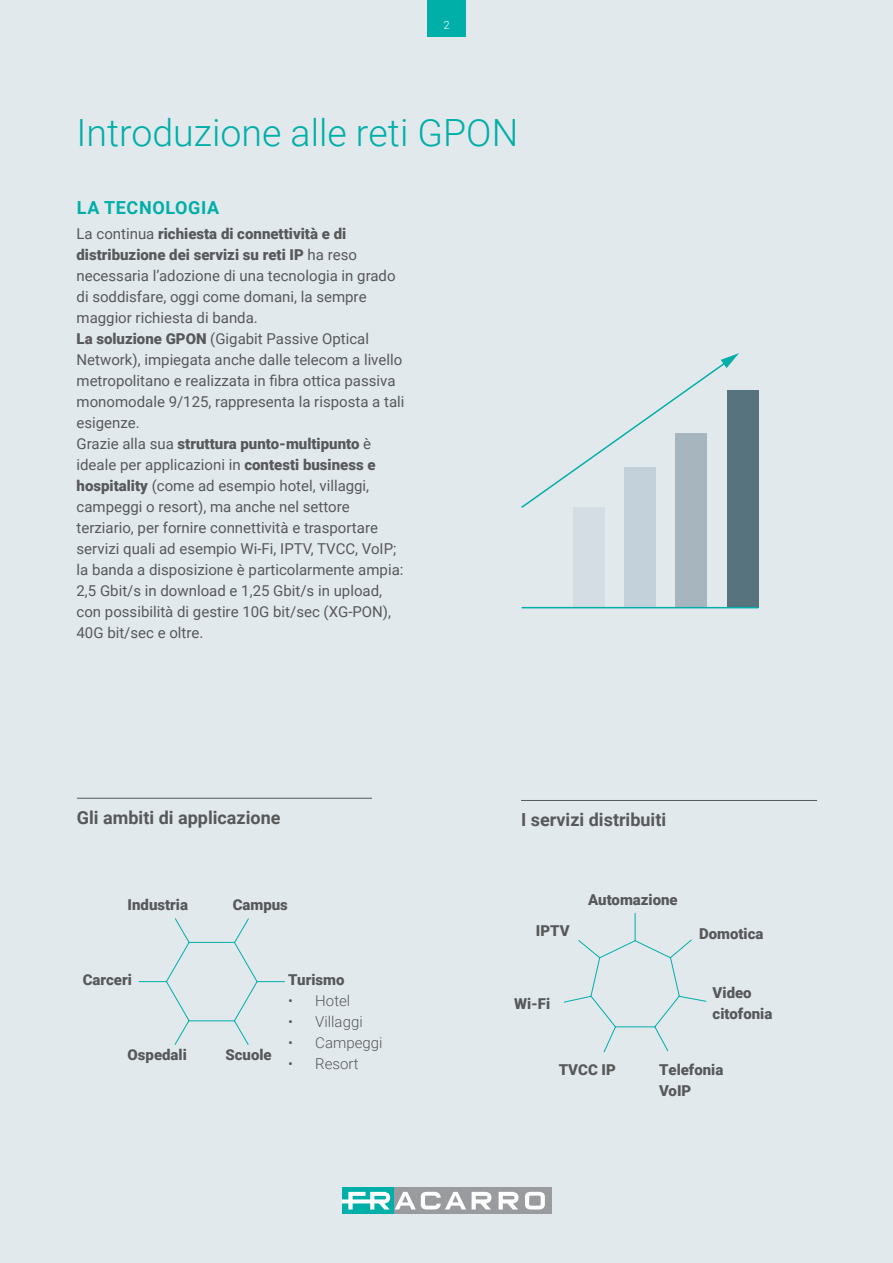
<style>
.page{position:relative;width:893px;height:1263px;background:#e2e9ed}
.page>*{position:absolute;margin:0;border:0;box-sizing:border-box;transform-origin:0 0}
.t1{font:300 37.5px "Roboto";color:#00afa8}
.t2{font:700 18px "Roboto";color:#57585a}
.t3{font:700 18px "Roboto";letter-spacing:.035em;color:#00afa8}
.t4{font:15px/21px "Roboto";color:#57585a}
.t5{font:900 15px/21px "Roboto";color:#57585a}
.t6{font:300 15px "Roboto";color:#57585a}
.t7{font:300 11.25px "Roboto";color:#fff}
.s1{font-weight:900}
</style>
<div class="page">
<div style="left:389px;top:1187px;width:162px;height:27px;background:#999b9e"></div>
<div style="left:342px;top:1187px;width:51px;height:27px;background:#00afa8"></div>
<svg style="left:472px;top:1192px;width:19px;height:17px"></svg>
<svg style="left:499px;top:1192px;width:19px;height:17px"></svg>
<svg style="left:525px;top:1192px;width:20px;height:17px"></svg>
<svg style="left:342px;top:1192px;width:124px;height:17px"></svg>
<div style="left:427px;top:0;width:39px;height:36px;background:#00afa8"></div>
<hr style="left:77px;top:798px;width:295px;height:1px;background:#57585a">
<hr style="left:521px;top:800px;width:296px;height:1px;background:#57585a">
<div style="left:573px;top:507px;width:31px;height:100px;background:#d3dde3"></div>
<div style="left:624px;top:467px;width:32px;height:140px;background:#c2d1da"></div>
<div style="left:676px;top:433px;width:31px;height:174px;background:#a7b6be"></div>
<div style="left:727px;top:390px;width:31px;height:217px;background:#57737e"></div>
<svg style="left:521px;top:353px;width:218px;height:156px"></svg>
<hr style="left:522px;top:607px;width:236px;height:1px;background:#00afa8">
<svg style="left:138px;top:918px;width:147px;height:127px"></svg>
<svg style="left:563px;top:913px;width:144px;height:140px"></svg>
<p class="t7" style="left:443px;top:19px;width:8px">22</p>
<h1 class="t1" style="left:77px;top:106px;width:443px">Introduzione alle reti GPON</h1>
<p class="t3" style="left:77px;top:195px;width:144px">LA TECNOLOGIA</p>
<p class="t4" style="left:77px;top:223px;width:329px">La continua <span class="s1">richiesta di connettività e di distribuzione dei servizi su reti IP</span> ha reso necessaria l’adozione di una tecnologia in grado di soddisfare, oggi come domani, la sempre maggior richiesta di banda.<br><span class="s1">La soluzione GPON</span> (Gigabit Passive Optical Network), impiegata anche dalle telecom a livello metropolitano e realizzata in fibra ottica passiva monomodale 9/125, rappresenta la risposta a tali esigenze.<br>Grazie alla sua <span class="s1">struttura punto-multipunto</span> è ideale per applicazioni in <span class="s1">contesti business e hospitality</span> (come ad esempio hotel, villaggi, campeggi o resort), ma anche nel settore terziario, per fornire connettività e trasportare servizi quali ad esempio Wi-Fi, IPTV, TVCC, VoIP; la banda a disposizione è particolarmente ampia:<br>2,5 Gbit/s in download e 1,25 Gbit/s in upload, con possibilità di gestire 10G bit/sec (XG-PON), 40G bit/sec e oltre.</p>
<p class="t2" style="left:77px;top:805px;width:205px">Gli ambiti di applicazione</p>
<p class="t2" style="left:521px;top:807px;width:147px">I servizi distribuiti</p>
<p class="t5" style="left:128px;top:893px;width:62px">Industria</p>
<p class="t5" style="left:233px;top:893px;width:57px">Campus</p>
<p class="t5" style="left:83px;top:969px;width:51px">Carceri</p>
<p class="t5" style="left:128px;top:1044px;width:61px">Ospedali</p>
<p class="t5" style="left:225px;top:1044px;width:48px">Scuole</p>
<p class="t5" style="left:288px;top:969px;width:58px">Turismo</p>
<p class="t6" style="left:288px;top:990px;width:63px">• Hotel</p>
<p class="t6" style="left:288px;top:1011px;width:76px">• Villaggi</p>
<p class="t6" style="left:288px;top:1032px;width:96px">• Campeggi</p>
<p class="t6" style="left:288px;top:1053px;width:72px">• Resort</p>
<p class="t5" style="left:536px;top:920px;width:35px">IPTV</p>
<p class="t5" style="left:588px;top:888px;width:91px">Automazione</p>
<p class="t5" style="left:514px;top:992px;width:38px">Wi-Fi</p>
<p class="t5" style="left:699px;top:923px;width:66px">Domotica</p>
<p class="t5" style="left:713px;top:982px;width:61px">Video citofonia</p>
<p class="t5" style="left:559px;top:1058px;width:59px">TVCC IP</p>
<p class="t5" style="left:659px;top:1058px;width:66px">Telefonia<br>VoIP</p>
</div>
